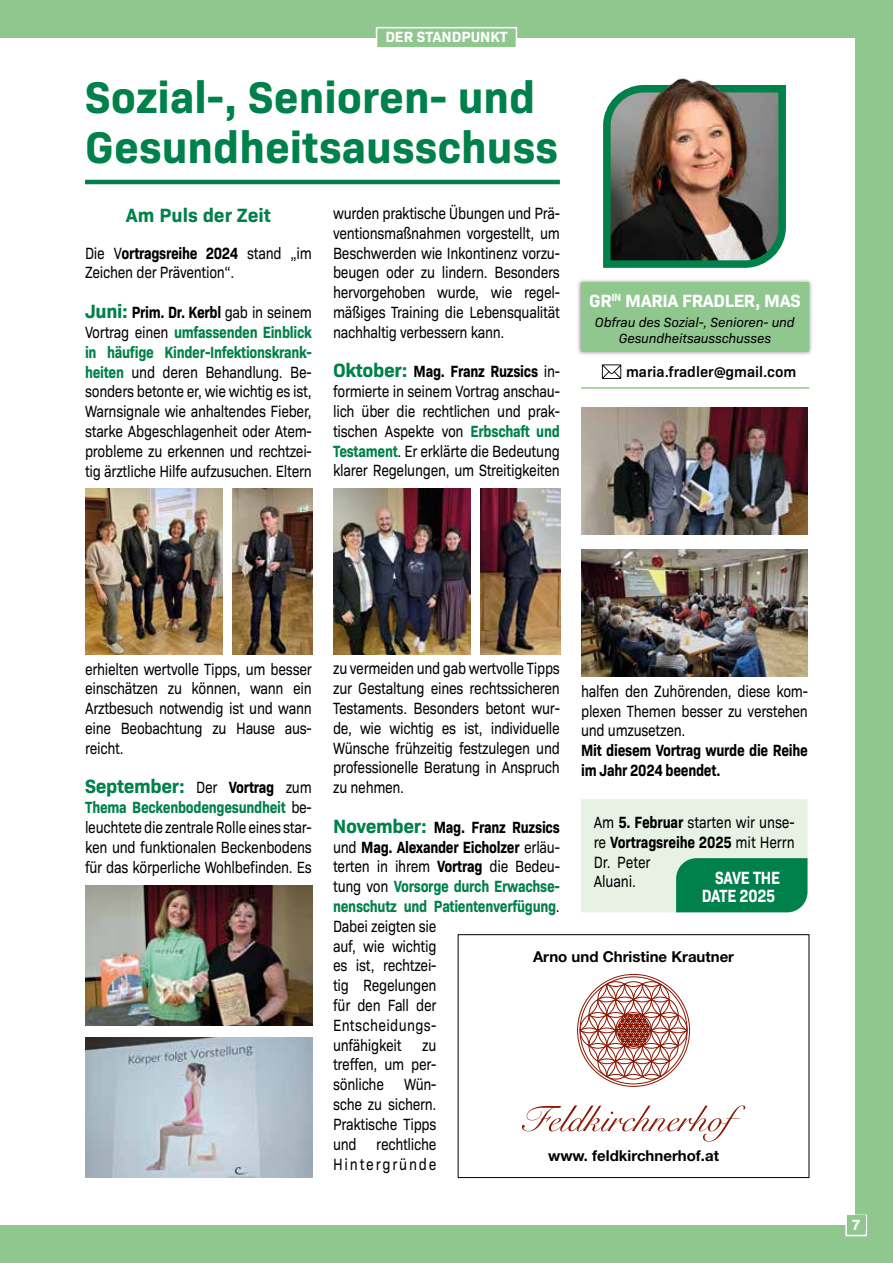
<style>
.page{position:relative;width:893px;height:1263px;background:#8fc78f}
.page>*{position:absolute;margin:0;border:0;box-sizing:border-box;transform-origin:0 0}
.t1{font:700 45px/49.5px "Bio Sans";color:#00804a}
.t2{font:700 19.5px "Bio Sans";letter-spacing:-.02em;color:#00804a}
.t3{font:700 19.5px "Bio Sans";color:#00804a}
.t4{font:700 18px "Bio Sans";letter-spacing:-.02em;color:#fff}
.t5{font:700 18px/18px "Bio Sans";letter-spacing:-.02em;color:#fff;text-align:right;scale:.85 1}
.t6{font:16.5px/19.8px "Bio Sans";letter-spacing:-.02em;color:#000;text-align:justify;scale:.85 1}
.t7{font:700 16.5px/19.8px "Bio Sans";letter-spacing:-.02em;color:#000;scale:.85 1}
.t8{font:700 15px "Helvetica Neue LT Std";color:#000}
.t9{font:600 15px "Bio Sans";color:#000}
.t10{font:700 15px "Bio Sans";color:#fff}
.t11{font:italic 13.5px/16.2px "Bio Sans";letter-spacing:-.01em;color:#000;text-align:center}
.s1{font-weight:700}
.s2{font-weight:700;font-size:19.5px;color:#00804a}
.s3{font-weight:700;color:#00804a}
.s4{font-weight:400;font-size:16.5px;color:#000}
.s5{font-size:16.5px;color:#000}
</style>
<div class="page">
<div style="left:0;top:38px;width:855px;height:1187px;background:#fff"></div>
<div style="left:845px;top:1214px;width:22px;height:22px;background:#8fc78f;border:2px solid #fff"></div>
<div style="left:847px;top:1215px;width:18px;height:15px;background:#8fc78f"></div>
<div style="left:376px;top:27px;width:141px;height:22px;background:#8fc78f;border:2px solid #fff"></div>
<hr style="left:85px;top:180px;width:475px;height:4px;background:#00804a">
<svg style="left:602px;top:364px;width:19px;height:15px"></svg>
<div style="left:576px;top:278px;width:237px;height:79px;background:#000;opacity:.5"></div>
<div style="left:581px;top:283px;width:228px;height:69px;background:#8fc78f"></div>
<hr style="left:581px;top:387px;width:228px;height:2px;background:#8fc78f">
<img style="left:603px;top:85px;width:183px;height:183px">
<img style="left:635px;top:78px;width:119px;height:49px">
<img style="left:233px;top:489px;width:79px;height:165px">
<img style="left:85px;top:489px;width:138px;height:165px">
<img style="left:481px;top:489px;width:79px;height:165px">
<img style="left:333px;top:489px;width:138px;height:165px">
<img style="left:85px;top:1037px;width:227px;height:141px">
<img style="left:581px;top:549px;width:227px;height:127px">
<img style="left:85px;top:885px;width:227px;height:140px">
<img style="left:581px;top:407px;width:227px;height:128px">
<svg style="left:581px;top:799px;width:226px;height:113px;background:#a9d3bb"></svg>
<div style="left:458px;top:934px;width:351px;height:244px;border:1px solid #000"></div>
<svg style="left:577px;top:974px;width:113px;height:113px"></svg>
<div style="left:615px;top:1012px;width:37px;height:36px;border:1px solid #8a1702;border-radius:50%"></div>
<svg style="left:522px;top:1105px;width:223px;height:36px"></svg>
<p class="t10" style="left:385px;top:26px;width:124px">DER STANDPUNKT</p>
<h1 class="t1" style="left:85px;top:69px;width:474px">Sozial-, Senioren- und<br>Gesundheitsausschuss</h1>
<p class="t3" style="left:126px;top:200px;width:147px">Am Puls der Zeit</p>
<p class="t6" style="left:85px;top:242px;width:268px">Die V<span class="s1">ortragsreihe 2024</span> stand „im<br>Zeichen der Prävention“.</p>
<p class="t6" style="left:85px;top:301px;width:268px"><span class="s2">Juni:</span> <span class="s1">Prim. Dr. Kerbl</span> gab in seinem Vortrag einen <span class="s3">umfassenden Einblick in häufige Kinder-Infektionskrank&shy;heiten</span> und deren Behandlung. Be&shy;sonders betonte er, wie wichtig es ist, Warnsignale wie anhaltendes Fieber, starke Abgeschlagenheit oder Atem&shy;probleme zu erkennen und rechtzei&shy;tig ärztliche Hilfe aufzusuchen. Eltern</p>
<p class="t6" style="left:333px;top:202px;width:268px">wurden praktische Übungen und Prä&shy;ventionsmaßnahmen vorgestellt, um Beschwerden wie Inkontinenz vorzu&shy;beugen oder zu lindern. Besonders hervorgehoben wurde, wie regel&shy;mäßiges Training die Lebensqualität nachhaltig verbessern kann.</p>
<p class="t6" style="left:333px;top:360px;width:268px"><span class="s2">Oktober:</span> <span class="s1">Mag. Franz Ruzsics</span> in&shy;formierte in seinem Vortrag anschau&shy;lich über die rechtlichen und prak&shy;tischen Aspekte von <span class="s3">Erbschaft und Testament</span>. Er erklärte die Bedeutung klarer Regelungen, um Streitigkeiten</p>
<p class="t4" style="left:589px;top:287px;width:213px">GR<sup>IN</sup> MARIA FRADLER, MAS</p>
<p class="t11" style="left:595px;top:313px;width:201px">Obfrau des Sozial-, Senioren- und<br>Gesundheitsausschusses</p>
<p class="t9" style="left:626px;top:360px;width:172px">maria.fradler@gmail.com</p>
<p class="t6" style="left:85px;top:658px;width:268px">erhielten wertvolle Tipps, um besser einschätzen zu können, wann ein Arztbesuch notwendig ist und wann eine Beobachtung zu Hause aus&shy;reicht.</p>
<p class="t2" style="left:85px;top:772px;width:228px">September: <span class="s4">Der</span> <span class="s5">Vortrag</span> <span class="s4">zum</span></p>
<p class="t6" style="left:85px;top:796px;width:268px"><span class="s3">Thema Beckenbodengesundheit</span> be&shy;leuchtete die zentrale Rolle eines star&shy;ken und funktionalen Beckenbodens für das körperliche Wohlbefinden. Es</p>
<p class="t6" style="left:333px;top:657px;width:268px">zu vermeiden und gab wertvolle Tipps zur Gestaltung eines rechtssicheren Testaments. Besonders betont wur&shy;de, wie wichtig es ist, individuelle Wünsche frühzeitig festzulegen und professionelle Beratung in Anspruch zu nehmen.</p>
<p class="t6" style="left:333px;top:816px;width:268px;text-align:left"><span class="s2">November:</span> <span class="s1">Mag. Franz Ruzsics </span>und <span class="s1">Mag. Alexander Eicholzer</span> erläu&shy;terten in ihrem <span class="s1">Vortrag</span> die Bedeu&shy;tung von <span class="s3">Vorsorge durch Erwachse&shy;nenschutz und Patientenverfügung</span>.<br>Dabei zeigten sie<br>auf, wie wichtig<br>es ist, rechtzei-<br>tig Regelungen<br>für den Fall der<br>Entscheidungs-<br>unfähigkeit zu<br>treffen, um per-<br>sönliche Wün-<br>sche zu sichern.<br>Praktische Tipps<br>und rechtliche<br>Hintergründe</p>
<p class="t6" style="left:581px;top:680px;width:268px">halfen den Zuhörenden, diese kom&shy;plexen Themen besser zu verstehen und umzusetzen.</p>
<p class="t7" style="left:581px;top:739px;width:268px">Mit diesem Vortrag wurde die Reihe im Jahr 2024 beendet.</p>
<p class="t6" style="left:594px;top:811px;width:238px;text-align:left">Am <span class="s1">5. Februar</span> starten wir unse&shy;re <span class="s1">Vortragsreihe 2025</span> mit Herrn<br>Dr. Peter<br>Aluani.</p>
<p class="t5" style="left:702px;top:867px;width:94px">SAVE THE<br>DATE 2025</p>
<p class="t8" style="left:533px;top:947px;width:203px">Arno und Christine Krautner</p>
<p class="t8" style="left:548px;top:1146px;width:172px">www. feldkirchnerhof.at</p>
<p class="t10" style="left:852px;top:1213px;width:10px">7</p>
</div>
